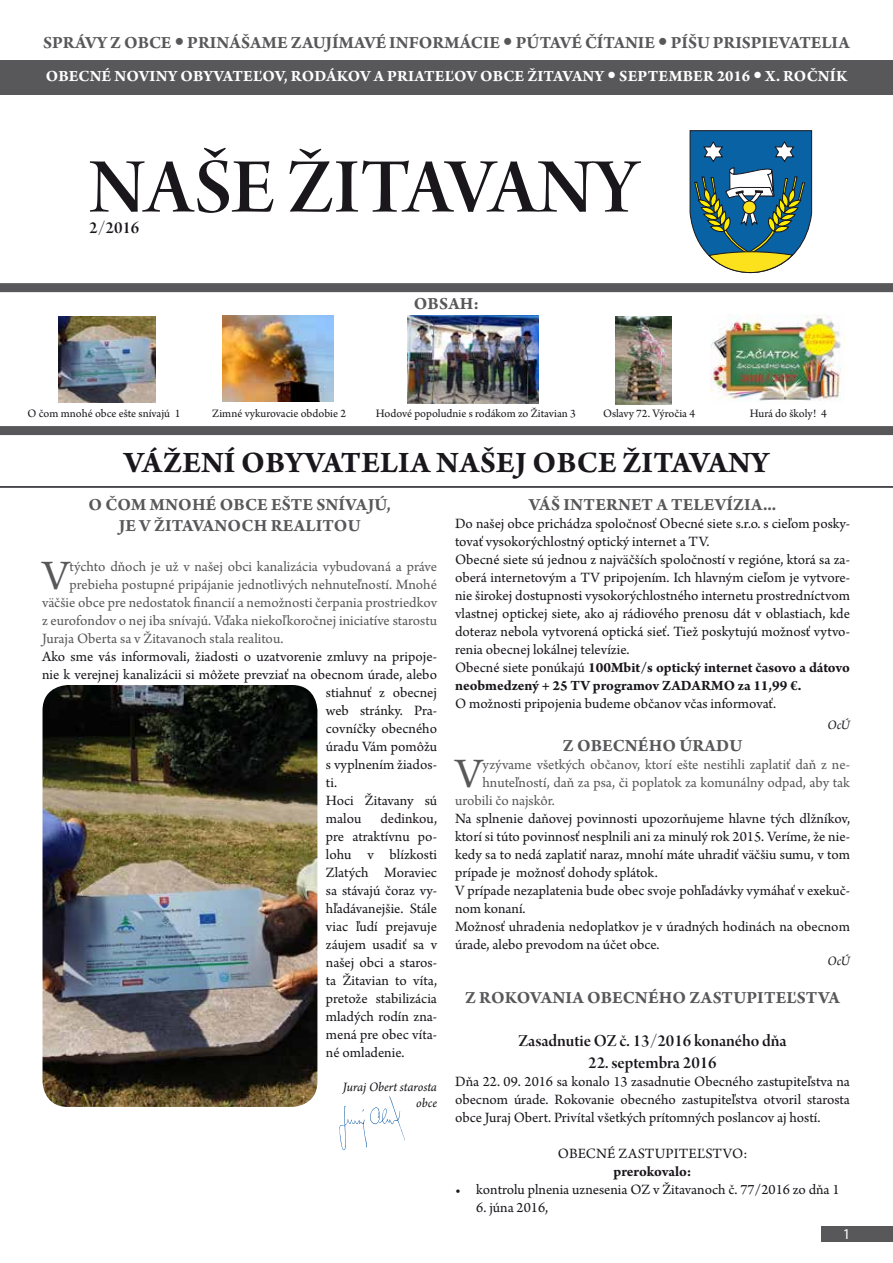
<style>
.page{position:relative;width:893px;height:1263px;background:#fff}
.page>*{position:absolute;margin:0;border:0;box-sizing:border-box;transform-origin:0 0}
.t1{font:82.5px "Arno Pro Smbd Display";letter-spacing:.01em;color:#1a171c}
.t2{font:44.1px "Arno Pro";color:#58585a}
.t3{font:700 31.5px "Arno Pro";letter-spacing:.01em;color:#1a171c}
.t4{font:700 18px/21.6px "Arno Pro";letter-spacing:.01em;color:#58585a;text-align:center}
.t5{font:18px "Arno Pro Smbd Display";color:#1a171c}
.t6{font:700 16.5px "Arno Pro";letter-spacing:.01em;color:#fff}
.t7{font:15px/18px "Arno Pro";color:#1a171c;text-align:justify}
.t8{font:15px "Arno Pro";color:#58585a}
.t9{font:700 15px "Arno Pro";letter-spacing:-.005em;color:#1a171c}
.t10{font:15px "Myriad Pro";color:#fff}
.t11{font:italic 13.5px/16.2px "Arno Pro";letter-spacing:-.005em;color:#1a171c;text-align:right}
.t12{font:12px "Arno Pro";color:#1a171c}
.s1{font-weight:700}
</style>
<div class="page">
<div style="left:821px;top:1226px;width:72px;height:16px;background:#58585a"></div>
<div style="left:0;top:60px;width:893px;height:34px;background:#58585a"></div>
<svg style="left:0;top:283px;width:893px;height:152px"></svg>
<svg style="left:690px;top:130px;width:122px;height:143px"></svg>
<img style="left:58px;top:316px;width:98px;height:86px">
<img style="left:616px;top:317px;width:56px;height:87px">
<img style="left:408px;top:315px;width:130px;height:88px">
<img style="left:710px;top:315px;width:134px;height:89px">
<img style="left:223px;top:315px;width:111px;height:86px">
<svg style="left:339px;top:1096px;width:66px;height:54px"></svg>
<hr style="left:0;top:486px;width:893px;height:2px;background:#1a171c">
<img style="left:43px;top:685px;width:274px;height:422px">
<p class="t7" style="left:43px;top:28px;width:94px">September 2016</p>
<p class="t7" style="left:580px;top:28px;width:272px">www.zitavany.sk | e-mail: podatelna@zitavany.sk</p>
<p class="t4" style="left:43px;top:33px;width:808px">SPRÁVY Z OBCE PRINÁŠAME ZAUJÍMAVÉ INFORMÁCIE PÚTAVÉ ČÍTANIE PÍŠU PRISPIEVATELIA</p>
<p class="t6" style="left:46px;top:66px;width:803px">OBECNÉ NOVINY OBYVATEĽOV, RODÁKOV A PRIATEĽOV OBCE ŽITAVANY SEPTEMBER 2016 X. ROČNÍK</p>
<h1 class="t1" style="left:89px;top:141px;width:550px">NAŠEŽITAVANY</h1>
<p class="t5" style="left:89px;top:218px;width:52px">2/2016</p>
<p class="t4" style="left:414px;top:293px;width:67px">OBSAH:</p>
<p class="t12" style="left:28px;top:406px;width:154px">O čom mnohé obce ešte snívajú 1</p>
<p class="t12" style="left:212px;top:406px;width:135px">Zimné vykurovacie obdobie 2</p>
<p class="t12" style="left:376px;top:406px;width:202px">Hodové popoludnie s rodákom zo Žitavian 3</p>
<p class="t12" style="left:603px;top:406px;width:93px">Oslavy 72. Výročia 4</p>
<p class="t12" style="left:750px;top:406px;width:78px">Hurá do školy! 4</p>
<h3 class="t3" style="left:124px;top:445px;width:647px">VÁŽENÍ OBYVATELIA NAŠEJ OBCE ŽITAVANY</h3>
<p class="t4" style="left:88px;top:494px;width:304px">O ČOM MNOHÉ OBCE EŠTE SNÍVAJÚ,<br>JE V ŽITAVANOCH REALITOU</p>
<p class="t4" style="left:529px;top:494px;width:249px">VÁŠ INTERNET A TELEVÍZIA...</p>
<p class="t7" style="left:455px;top:515px;width:396px;text-align:left">Do našej obce prichádza spoločnosť Obecné siete s.r.o. s cieľom posky&shy;tovať vysokorýchlostný optický internet a TV.<br>Obecné siete sú jednou z najväčších spoločností v regióne, ktorá sa za&shy;oberá internetovým a TV pripojením. Ich hlavným cieľom je vytvore&shy;nie širokej dostupnosti vysokorýchlostného internetu prostredníctvom vlastnej optickej siete, ako aj rádiového prenosu dát v oblastiach, kde doteraz nebola vytvorená optická sieť. Tiež poskytujú možnosť vytvo&shy;renia obecnej lokálnej televízie.<br>Obecné siete ponúkajú <span class="s1">100Mbit/s optický internet časovo a dátovo neobmedzený + 25 TV programov ZADARMO za 11,99 €.</span></p>
<p class="t7" style="left:455px;top:695px;width:323px">O možnosti pripojenia budeme občanov včas informovať.</p>
<p class="t11" style="left:827px;top:718px;width:24px">OcÚ</p>
<p class="t4" style="left:563px;top:736px;width:181px">Z OBECNÉHO ÚRADU</p>
<h2 class="t2" style="left:455px;top:748px;width:29px">V</h2>
<p class="t8" style="left:483px;top:756px;width:369px">yzývame všetkých občanov, ktorí ešte nestihli zaplatiť daň z ne-</p>
<h2 class="t2" style="left:42px;top:550px;width:29px">V</h2>
<p class="t8" style="left:70px;top:558px;width:369px">týchto dňoch je už v našej obci kanalizácia vybudovaná a práve</p>
<p class="t8" style="left:70px;top:576px;width:369px">prebieha postupné pripájanie jednotlivých nehnuteľností. Mnohé</p>
<p class="t8" style="left:42px;top:594px;width:396px">väčšie obce pre nedostatok financií a nemožnosti čerpania prostriedkov</p>
<p class="t8" style="left:42px;top:612px;width:396px">z eurofondov o nej iba snívajú. Vďaka niekoľkoročnej iniciatíve starostu</p>
<p class="t8" style="left:42px;top:630px;width:243px">Juraja Oberta sa v Žitavanoch stala realitou.</p>
<p class="t7" style="left:42px;top:648px;width:396px">Ako sme vás informovali, žiadosti o uzatvorenie zmluvy na pripoje-</p>
<p class="t7" style="left:42px;top:666px;width:396px">nie k verejnej kanalizácii si môžete prevziať na obecnom úrade, alebo</p>
<p class="t7" style="left:326px;top:684px;width:113px">stiahnuť z obecnej</p>
<p class="t7" style="left:326px;top:702px;width:113px">web stránky. Pra-</p>
<p class="t7" style="left:326px;top:720px;width:113px">covníčky obecného</p>
<p class="t7" style="left:326px;top:738px;width:113px">úradu Vám pomôžu</p>
<p class="t7" style="left:326px;top:756px;width:113px">s vyplnením žiados-</p>
<p class="t7" style="left:326px;top:774px;width:13px">ti.</p>
<p class="t7" style="left:326px;top:792px;width:113px">Hoci Žitavany sú</p>
<p class="t7" style="left:326px;top:810px;width:37px">malou</p>
<p class="t8" style="left:483px;top:774px;width:369px">hnuteľností, daň za psa, či poplatok za komunálny odpad, aby tak</p>
<p class="t8" style="left:455px;top:792px;width:101px">urobili čo najskôr.</p>
<p class="t7" style="left:455px;top:810px;width:396px;text-align:left">Na splnenie daňovej povinnosti upozorňujeme hlavne tých dlžníkov, ktorí si túto povinnosť nesplnili ani za minulý rok 2015. Veríme, že nie&shy;kedy sa to nedá zaplatiť naraz, mnohí máte uhradiť väčšiu sumu, v tom prípade je možnosť dohody splátok.<br>V prípade nezaplatenia bude obec svoje pohľadávky vymáhať v exekuč&shy;nom konaní.<br>Možnosť uhradenia nedoplatkov je v úradných hodinách na obecnom úrade, alebo prevodom na účet obce.</p>
<p class="t11" style="left:827px;top:954px;width:24px">OcÚ</p>
<p class="t4" style="left:465px;top:988px;width:376px">Z ROKOVANIA OBECNÉHO ZASTUPITEĽSTVA</p>
<p class="t5" style="left:518px;top:1031px;width:270px">Zasadnutie OZ č. 13/2016 konaného dňa</p>
<p class="t5" style="left:588px;top:1052px;width:130px">22. septembra 2016</p>
<p class="t7" style="left:455px;top:1073px;width:396px">Dňa 22. 09. 2016 sa konalo 13 zasadnutie Obecného zastupiteľstva na obecnom úrade. Rokovanie obecného zastupiteľstva otvoril starosta obce Juraj Obert. Privítal všetkých prítomných poslancov aj hostí.</p>
<p class="t7" style="left:558px;top:1145px;width:191px">OBECNÉ ZASTUPITEĽSTVO:</p>
<p class="t9" style="left:613px;top:1162px;width:80px">prerokovalo:</p>
<p class="t7" style="left:455px;top:1181px;width:386px">• kontrolu plnenia uznesenia OZ v Žitavanoch č. 77/2016 zo dňa 1</p>
<p class="t7" style="left:476px;top:1199px;width:73px">6. júna 2016,</p>
<p class="t7" style="left:326px;top:810px;width:113px;text-indent:54px">dedinkou, pre atraktívnu po&shy;lohu v blízkosti Zlatých Moraviec sa stávajú čoraz vy&shy;hľadávanejšie. Stále viac ľudí prejavuje záujem usadiť sa v našej obci a staros&shy;ta Žitavian to víta, pretože stabilizácia mladých rodín zna&shy;mená pre obec víta&shy;né omladenie.</p>
<p class="t11" style="left:343px;top:1080px;width:96px">Juraj Obert starosta obce</p>
<p class="t10" style="left:843px;top:1225px;width:9px">1</p>
</div>
